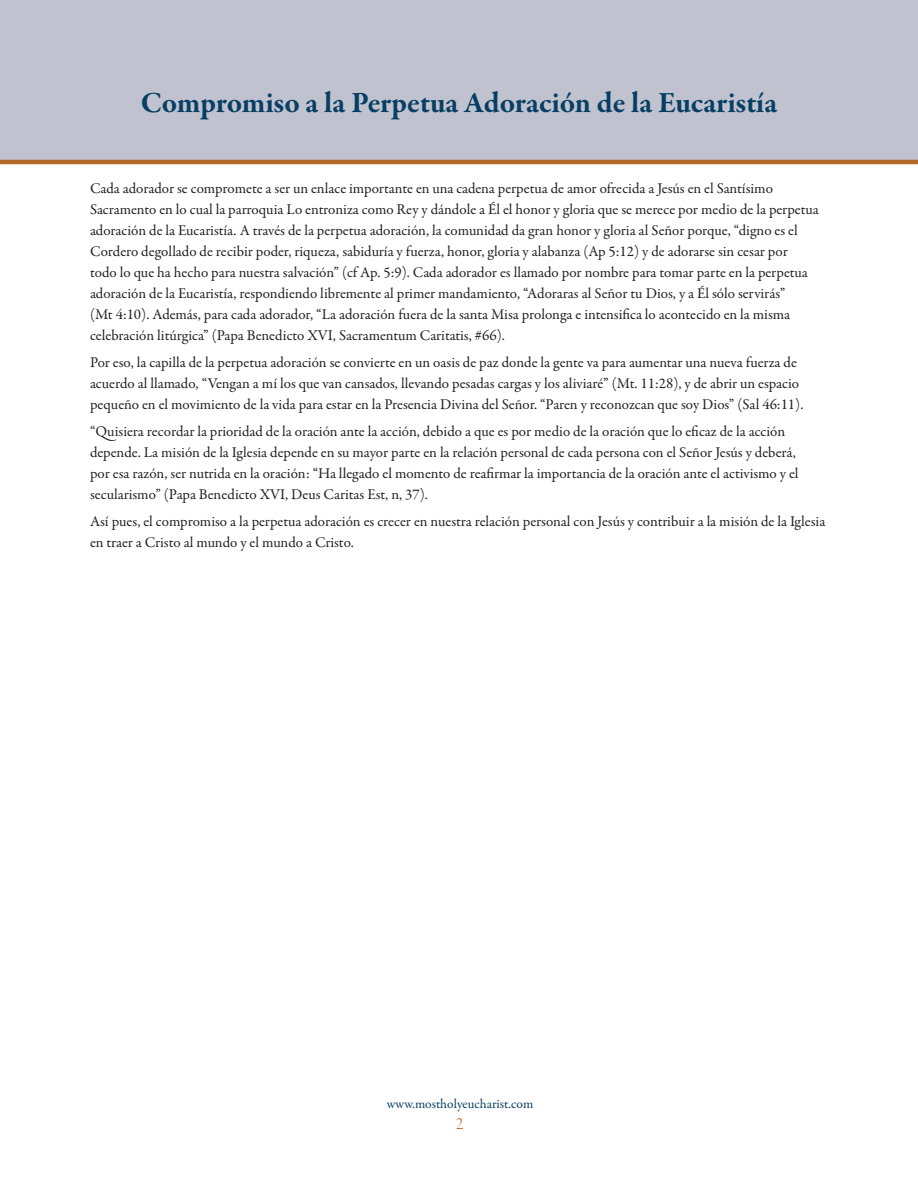
<style>
.page{position:relative;width:918px;height:1188px;background:#fff}
.page>*{position:absolute;margin:0;border:0;box-sizing:border-box;transform-origin:0 0}
.t1{font:700 30px "Garamond Premr Pro";letter-spacing:-.005em;color:#063f63}
.t2{font:18px "Garamond Premr Pro Lt Disp";color:#b66828}
.t3{font:15px/21px "Garamond Premr Pro";color:#231f20}
.t4{font:13.5px "Garamond Premr Pro";color:#063f63}
</style>
<div class="page">
<div style="left:0;top:0;width:918px;height:164px;background:#c0c2cf"></div>
<h1 class="t1" style="left:141px;top:84px;width:638px">Compromiso a la Perpetua Adoración de la Eucaristía</h1>
<p class="t3" style="left:90px;top:178px;width:730px">Cada adorador se compromete a ser un enlace importante en una cadena perpetua de amor ofrecida a Jesús en el Santísimo Sacramento en lo cual la parroquia Lo entroniza como Rey y dándole a Él el honor y gloria que se merece por medio de la perpetua adoración de la Eucaristía. A través de la perpetua adoración, la comunidad da gran honor y gloria al Señor porque, “digno es el Cordero degollado de recibir poder, riqueza, sabiduría y fuerza, honor, gloria y alabanza (Ap 5:12) y de adorarse sin cesar por<br>todo lo que ha hecho para nuestra salvación” (cf Ap. 5:9). Cada adorador es llamado por nombre para tomar parte en la perpetua adoración de la Eucaristía, respondiendo libremente al primer mandamiento, “Adoraras al Señor tu Dios, y a Él sólo servirás”<br>(Mt 4:10). Además, para cada adorador, “La adoración fuera de la santa Misa prolonga e intensifica lo acontecido en la misma celebración litúrgica” (Papa Benedicto XVI, Sacramentum Caritatis, #66).</p>
<p class="t3" style="left:90px;top:352px;width:715px">Por eso, la capilla de la perpetua adoración se convierte en un oasis de paz donde la gente va para aumentar una nueva fuerza de acuerdo al llamado, “Vengan a mí los que van cansados, llevando pesadas cargas y los aliviaré” (Mt. 11:28), y de abrir un espacio pequeño en el movimiento de la vida para estar en la Presencia Divina del Señor. “Paren y reconozcan que soy Dios” (Sal 46:11).</p>
<p class="t3" style="left:90px;top:421px;width:710px">“Quisiera recordar la prioridad de la oración ante la acción, debido a que es por medio de la oración que lo eficaz de la acción depende. La misión de la Iglesia depende en su mayor parte en la relación personal de cada persona con el Señor Jesús y deberá, por esa razón, ser nutrida en la oración: “Ha llegado el momento de reafirmar la importancia de la oración ante el activismo y el secularismo” (Papa Benedicto XVI, Deus Caritas Est, n, 37).</p>
<p class="t3" style="left:90px;top:511px;width:737px">Así pues, el compromiso a la perpetua adoración es crecer en nuestra relación personal con Jesús y contribuir a la misión de la Iglesia en traer a Cristo al mundo y el mundo a Cristo.</p>
<p class="t4" style="left:387px;top:1095px;width:148px">www.mostholyeucharist.com</p>
<p class="t2" style="left:456px;top:1114px;width:9px">2</p>
</div>
